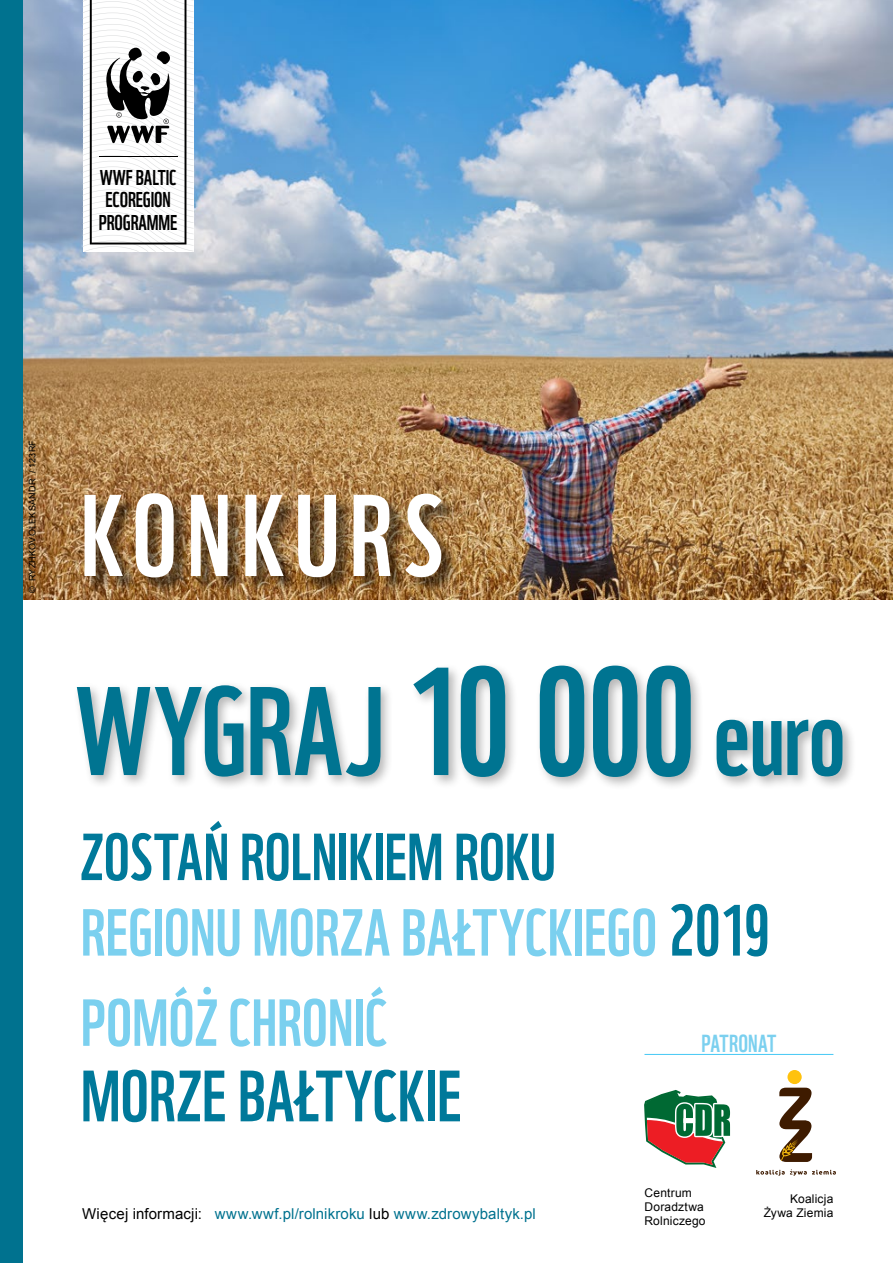
<style>
.page{position:relative;width:893px;height:1263px;background:#fff}
.page>*{position:absolute;margin:0;border:0;box-sizing:border-box;transform-origin:0 0}
.t1{font:122.25px "WWF";letter-spacing:.015em;color:#007491}
.t2{font:112.8px "WWF";letter-spacing:.085em;color:#fff}
.t3{font:70.5px "WWF";letter-spacing:.005em;color:#00799a}
.t4{font:64.5px/75.4px "WWF";color:#7bd0ef}
.t5{font:24px "WWF";letter-spacing:.005em;color:#7bd0ef}
.t6{font:20.85px/22.4px "WWF";letter-spacing:-.005em;color:#000;text-align:center}
.t7{font:15px "Arial";letter-spacing:.01em;color:#00728f}
.t8{font:12px/14.4px "Arial";letter-spacing:.015em;color:#000}
.t9{font:9px "Arial";letter-spacing:.03em;color:#000}
.s1{font-size:149.1px}
.s2{font-size:108.15px}
.s3{color:#00799a}
.s4{font-size:70.5px;color:#00799a}
.s5{color:#000}
</style>
<div class="page">
<svg style="left:756px;top:1169px;width:80px;height:7px"></svg>
<svg style="left:779px;top:1070px;width:33px;height:92px"></svg>
<img style="left:22px;top:0;width:871px;height:599px">
<div style="left:0;top:0;width:22px;height:1263px;background:#00728f"></div>
<svg style="left:83px;top:0;width:111px;height:252px"></svg>
<div style="left:72px;top:662px;width:784px;height:128px;background:#000;opacity:.29"></div>
<div style="left:85px;top:494px;width:374px;height:101px;background:#000;opacity:.55"></div>
<hr style="left:644px;top:1054px;width:189px;height:1px;background:#44c8f5">
<svg style="left:644px;top:1090px;width:87px;height:78px"></svg>
<h3 class="t6" style="left:99px;top:164px;width:80px">WWF BALTIC<br>ECOREGION<br>PROGRAMME</h3>
<p class="t9" style="left:26px;top:593px;width:155px;rotate:-90deg">© RYZHKOVOLEKSANDR / 123RF</p>
<h2 class="t2" style="left:80px;top:447px;width:364px">KONKURS</h2>
<h1 class="t1" style="left:75px;top:635px;width:772px">WYGRAJ <span class="s1">10 000</span> <span class="s2">euro</span></h1>
<h3 class="t4" style="left:81px;top:813px;width:691px"><span class="s3">ZOSTAŃ ROLNIKIEM ROKU<br></span>REGIONU MORZA BAŁTYCKIEGO <span class="s4">2019</span></h3>
<h3 class="t4" style="left:81px;top:979px;width:308px">POMÓŻ CHRONIĆ</h3>
<h3 class="t3" style="left:81px;top:1041px;width:382px">MORZE BAŁTYCKIE</h3>
<h3 class="t5" style="left:701px;top:1024px;width:76px">PATRONAT</h3>
<p class="t7" style="left:82px;top:1204px;width:455px"><span class="s5">Więcej informacji:</span> www.wwf.pl/rolnikroku <span class="s5">lub</span> www.zdrowybaltyk.pl</p>
<p class="t8" style="left:644px;top:1185px;width:63px">Centrum<br>Doradztwa<br>Rolniczego</p>
<p class="t8" style="left:764px;top:1192px;width:71px;text-align:right">Koalicja<br>Żywa Ziemia</p>
</div>
